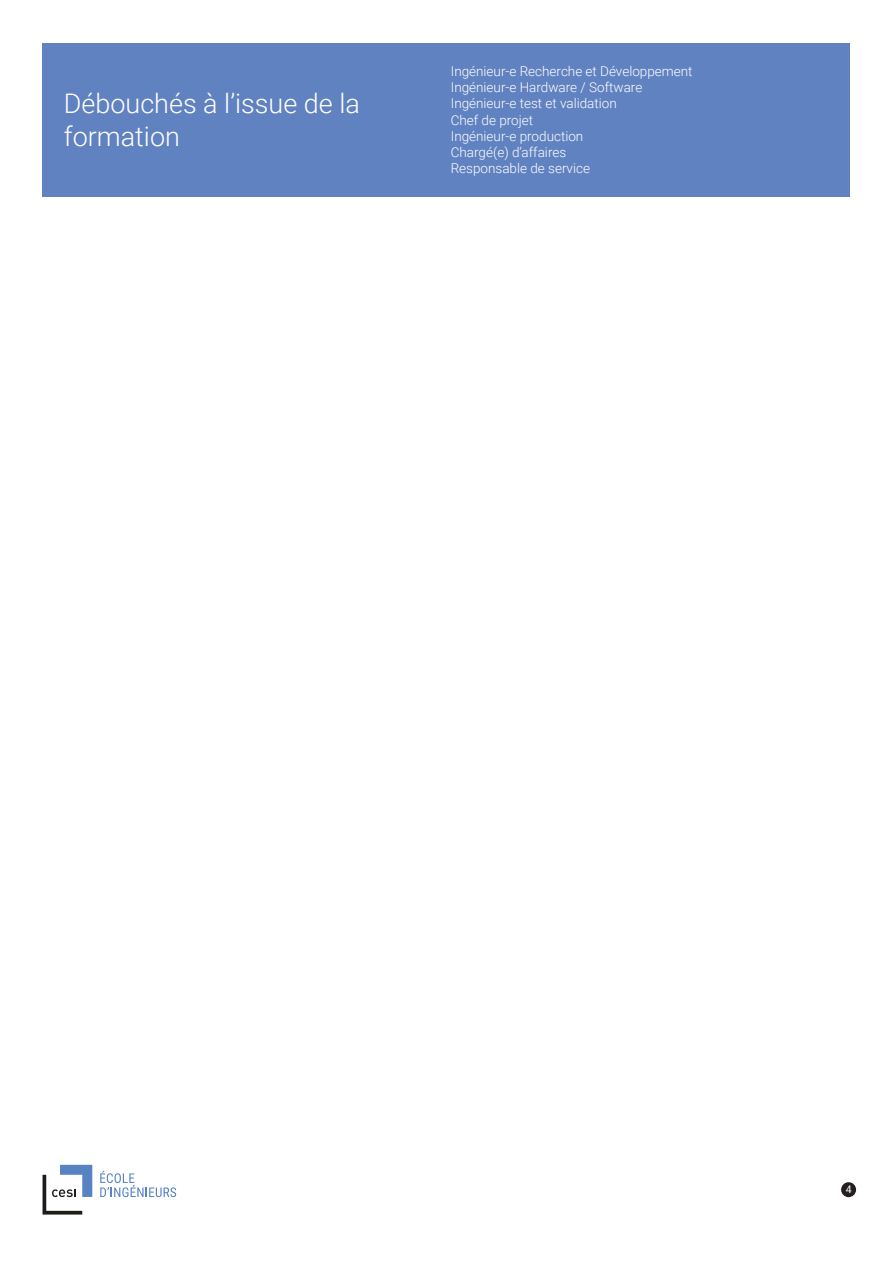
<style>
.page{position:relative;width:893px;height:1263px;background:#fff}
.page>*{position:absolute;margin:0;border:0;box-sizing:border-box;transform-origin:0 0}
.t1{font:300 27px/32.4px "Roboto";color:#fff}
.t2{font:300 13.5px/16.2px "Roboto";color:#fff}
.t3{font:10.5px "Roboto";color:#fff}
</style>
<div class="page">
<div style="left:841px;top:1182px;width:15px;height:15px;background:#231f20;border-radius:50%"></div>
<svg style="left:43px;top:1165px;width:49px;height:49px"></svg>
<svg style="left:100px;top:1171px;width:76px;height:26px"></svg>
<div style="left:43px;top:43px;width:807px;height:153px;background:#6182c1"></div>
<h1 class="t1" style="left:64px;top:87px;width:298px">Débouchés à l’issue de la formation</h1>
<p class="t2" style="left:451px;top:63px;width:243px">Ingénieur-e Recherche et Développement<br>Ingénieur-e Hardware / Software<br>Ingénieur-e test et validation<br>Chef de projet<br>Ingénieur-e production<br>Chargé(e) d’affaires<br>Responsable de service</p>
<p class="t3" style="left:846px;top:1182px;width:7px">4</p>
</div>
